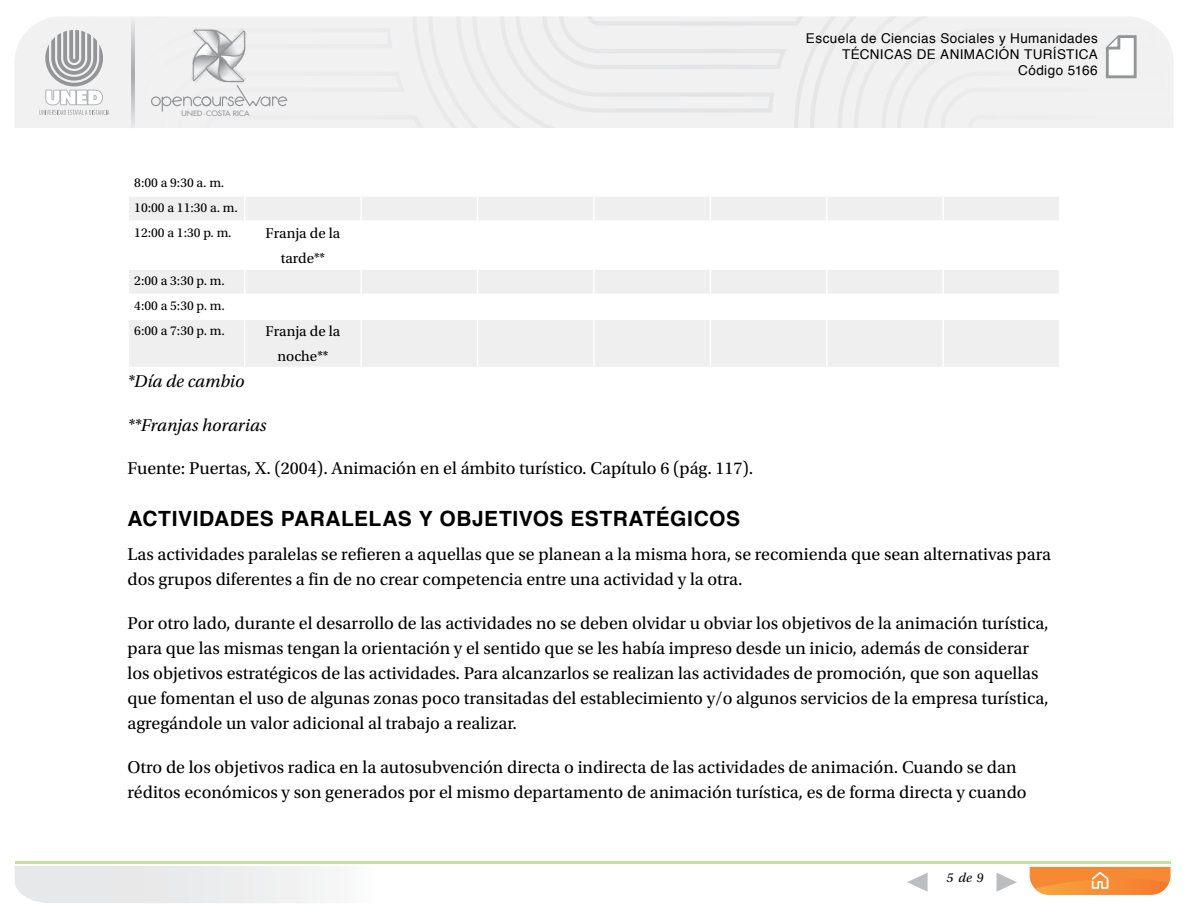
<style>
.page{position:relative;width:1188px;height:918px;background:#fff}
.page>*{position:absolute;margin:0;border:0;box-sizing:border-box;transform-origin:0 0}
.Subtítulo_1{font:700 21px "Helvetica";letter-spacing:.025em;color:#000}
.Texto_corrido{font:18px/25.2px "Utopia Std";color:#000}
.Texto_corrido_france{font:italic 18px "Utopia Std";color:#000}
.t1{font:15px/25.2px "Utopia Std";color:#000;text-align:center}
.t2{font:13.5px "Utopia Std";color:#000}
.t3{font:13.5px/16.2px "Helvetica";letter-spacing:.03em;color:#000;text-align:right}
.t4{font:italic 13.5px "Utopia Std";color:#000}
.t5{font:500 7.2px "Futura Std";letter-spacing:-.005em;color:#939598;scale:1.1 1}
</style>
<div class="page">
<svg style="left:15px;top:866px;width:1156px;height:37px"></svg>
<svg style="left:996px;top:873px;width:21px;height:19px"></svg>
<svg style="left:907px;top:873px;width:21px;height:19px"></svg>
<svg style="left:535px;top:16px;width:275px;height:112px"></svg>
<div style="left:135px;top:16px;width:293px;height:112px;background:#f1f1f2"></div>
<svg style="left:428px;top:16px;width:107px;height:112px"></svg>
<svg style="left:1030px;top:867px;width:141px;height:28px;background:#f69342"></svg>
<svg style="left:810px;top:16px;width:364px;height:112px"></svg>
<svg style="left:15px;top:17px;width:117px;height:111px"></svg>
<hr style="left:15px;top:861px;width:1156px;height:3px;background:#8cc63f">
<div style="left:139px;top:16px;width:160px;height:112px;background:#f1f1f2"></div>
<div style="left:162px;top:96px;width:10px;height:10px;border:1px solid #939598;border-radius:50%"></div>
<svg style="left:162px;top:97px;width:1px;height:14px"></svg>
<div style="left:151px;top:96px;width:10px;height:10px;border:1px solid #939598;border-radius:50%"></div>
<div style="left:261px;top:96px;width:9px;height:10px;border:1px solid #939598;border-radius:50%"></div>
<svg style="left:269px;top:96px;width:19px;height:11px"></svg>
<svg style="left:172px;top:30px;width:90px;height:78px"></svg>
<svg style="left:132px;top:17px;width:3px;height:111px"></svg>
<svg style="left:129px;top:197px;width:930px;height:170px;fill:#eeefee"></svg>
<svg style="left:244px;top:197px;width:1px;height:23px"></svg>
<hr style="left:360px;top:197px;width:2px;height:23px;background:#fff">
<svg style="left:477px;top:197px;width:1px;height:23px"></svg>
<hr style="left:593px;top:197px;width:2px;height:23px;background:#fff">
<svg style="left:710px;top:197px;width:1px;height:23px"></svg>
<hr style="left:826px;top:197px;width:2px;height:23px;background:#fff">
<svg style="left:943px;top:197px;width:1px;height:23px"></svg>
<hr style="left:128px;top:220px;width:117px;height:2px;background:#fff">
<hr style="left:245px;top:220px;width:116px;height:2px;background:#fff">
<hr style="left:244px;top:222px;width:1px;height:46px;background:#fff">
<hr style="left:361px;top:220px;width:117px;height:2px;background:#fff">
<hr style="left:360px;top:222px;width:2px;height:46px;background:#fff">
<hr style="left:478px;top:220px;width:116px;height:2px;background:#fff">
<hr style="left:477px;top:222px;width:1px;height:46px;background:#fff">
<hr style="left:594px;top:220px;width:116px;height:2px;background:#fff">
<hr style="left:593px;top:222px;width:2px;height:46px;background:#fff">
<hr style="left:710px;top:220px;width:117px;height:2px;background:#fff">
<hr style="left:710px;top:222px;width:1px;height:46px;background:#fff">
<hr style="left:827px;top:220px;width:116px;height:2px;background:#fff">
<hr style="left:826px;top:222px;width:2px;height:46px;background:#fff">
<hr style="left:943px;top:220px;width:117px;height:2px;background:#fff">
<hr style="left:943px;top:222px;width:1px;height:46px;background:#fff">
<hr style="left:128px;top:268px;width:117px;height:2px;background:#fff">
<hr style="left:245px;top:268px;width:116px;height:2px;background:#fff">
<hr style="left:361px;top:268px;width:117px;height:2px;background:#fff">
<hr style="left:360px;top:270px;width:2px;height:24px;background:#fff">
<hr style="left:478px;top:268px;width:116px;height:2px;background:#fff">
<hr style="left:594px;top:268px;width:116px;height:2px;background:#fff">
<hr style="left:593px;top:270px;width:2px;height:24px;background:#fff">
<hr style="left:710px;top:268px;width:117px;height:2px;background:#fff">
<hr style="left:827px;top:268px;width:116px;height:2px;background:#fff">
<hr style="left:826px;top:270px;width:2px;height:24px;background:#fff">
<hr style="left:943px;top:268px;width:117px;height:2px;background:#fff">
<hr style="left:128px;top:294px;width:117px;height:1px;background:#fff">
<hr style="left:245px;top:294px;width:116px;height:1px;background:#fff">
<svg style="left:244px;top:270px;width:1px;height:49px"></svg>
<hr style="left:361px;top:294px;width:117px;height:1px;background:#fff">
<hr style="left:360px;top:295px;width:2px;height:24px;background:#fff">
<hr style="left:478px;top:294px;width:116px;height:1px;background:#fff">
<svg style="left:477px;top:270px;width:1px;height:49px"></svg>
<hr style="left:594px;top:294px;width:116px;height:1px;background:#fff">
<hr style="left:593px;top:295px;width:2px;height:24px;background:#fff">
<hr style="left:710px;top:294px;width:117px;height:1px;background:#fff">
<svg style="left:710px;top:270px;width:1px;height:49px"></svg>
<hr style="left:827px;top:294px;width:116px;height:1px;background:#fff">
<hr style="left:826px;top:295px;width:2px;height:24px;background:#fff">
<hr style="left:943px;top:294px;width:117px;height:1px;background:#fff">
<svg style="left:943px;top:270px;width:1px;height:49px"></svg>
<hr style="left:128px;top:319px;width:117px;height:1px;background:#fff">
<hr style="left:245px;top:319px;width:116px;height:1px;background:#fff">
<hr style="left:244px;top:320px;width:1px;height:47px;background:#fff">
<hr style="left:361px;top:319px;width:117px;height:1px;background:#fff">
<hr style="left:360px;top:320px;width:2px;height:47px;background:#fff">
<hr style="left:478px;top:319px;width:116px;height:1px;background:#fff">
<hr style="left:477px;top:320px;width:1px;height:47px;background:#fff">
<hr style="left:594px;top:319px;width:116px;height:1px;background:#fff">
<hr style="left:593px;top:320px;width:2px;height:47px;background:#fff">
<hr style="left:710px;top:319px;width:117px;height:1px;background:#fff">
<hr style="left:710px;top:320px;width:1px;height:47px;background:#fff">
<hr style="left:827px;top:319px;width:116px;height:1px;background:#fff">
<hr style="left:826px;top:320px;width:2px;height:47px;background:#fff">
<hr style="left:943px;top:319px;width:117px;height:1px;background:#fff">
<hr style="left:943px;top:320px;width:1px;height:47px;background:#fff">
<p class="t5" style="left:182px;top:109px;width:63px">UNED·COSTA RICA</p>
<p class="t3" style="left:806px;top:30px;width:293px">Escuela de Ciencias Sociales y Humanidades<br>TÉCNICAS DE ANIMACIÓN TURÍSTICA<br>Código 5166</p>
<p class="t2" style="left:134px;top:175px;width:92px">8:00 a 9:30 a. m.</p>
<p class="t2" style="left:134px;top:200px;width:105px">10:00 a 11:30 a. m.</p>
<p class="t2" style="left:134px;top:225px;width:99px">12:00 a 1:30 p. m.</p>
<p class="t1" style="left:266px;top:221px;width:76px">Franja de la tarde**</p>
<p class="t2" style="left:134px;top:273px;width:92px">2:00 a 3:30 p. m.</p>
<p class="t2" style="left:134px;top:298px;width:92px">4:00 a 5:30 p. m.</p>
<p class="t2" style="left:134px;top:324px;width:92px">6:00 a 7:30 p. m.</p>
<p class="t1" style="left:266px;top:319px;width:76px">Franja de la noche**</p>
<p class="Texto_corrido_france" style="left:128px;top:372px;width:118px">*Día de cambio</p>
<p class="Texto_corrido_france" style="left:128px;top:415px;width:140px">**Franjas horarias</p>
<p class="Texto_corrido" style="left:128px;top:456px;width:627px">Fuente: Puertas, X. (2004). Animación en el ámbito turístico. Capítulo 6 (pág. 117).</p>
<p class="Subtítulo_1" style="left:128px;top:502px;width:614px">ACTIVIDADES PARALELAS Y OBJETIVOS ESTRATÉGICOS</p>
<p class="Texto_corrido" style="left:128px;top:542px;width:925px">Las actividades paralelas se refieren a aquellas que se planean a la misma hora, se recomienda que sean alternativas para dos grupos diferentes a fin de no crear competencia entre una actividad y la otra.</p>
<p class="Texto_corrido" style="left:128px;top:611px;width:923px">Por otro lado, durante el desarrollo de las actividades no se deben olvidar u obviar los objetivos de la animación turística, para que las mismas tengan la orientación y el sentido que se les había impreso desde un inicio, además de considerar los objetivos estratégicos de las actividades. Para alcanzarlos se realizan las actividades de promoción, que son aquellas que fomentan el uso de algunas zonas poco transitadas del establecimiento y/o algunos servicios de la empresa turística, agregándole un valor adicional al trabajo a realizar.</p>
<p class="Texto_corrido" style="left:128px;top:755px;width:901px">Otro de los objetivos radica en la autosubvención directa o indirecta de las actividades de animación. Cuando se dan réditos económicos y son generados por el mismo departamento de animación turística, es de forma directa y cuando</p>
<p class="t4" style="left:947px;top:871px;width:38px">5de9</p>
</div>
